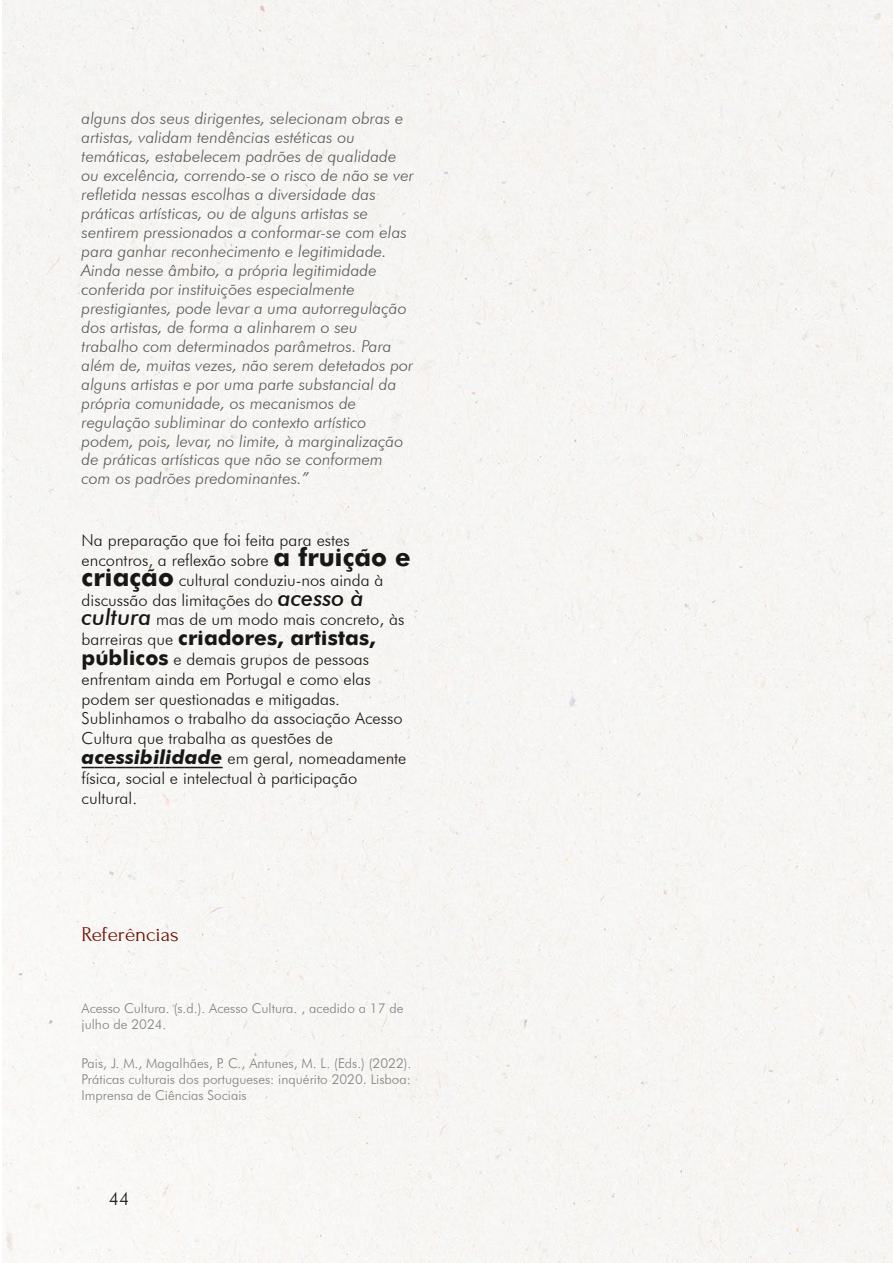
<style>
.page{position:relative;width:893px;height:1263px;background:#fff}
.page>*{position:absolute;margin:0;border:0;box-sizing:border-box;transform-origin:0 0}
.t1{font:700 21px "Futura";color:#171715}
.t2{font:21px "Forum";color:#701002}
.t3{font:300 18px "Futura BT";color:#171715}
.t4{font:italic 300 16.5px/18.9px "Futura BT";color:#595959}
.t5{font:300 16.5px/19.8px "Futura BT";color:#171715}
.t6{font:300 13.5px/16.2px "Futura BT";color:#7f7f7f}
.s1{font-family:"Futura";font-weight:700;font-size:25.5px}
.s2{font-weight:500;font-style:italic;font-size:22.5px}
.s3{font-family:"Futura BT";font-weight:300;font-size:16.5px}
.s4{font-family:"Futura";font-weight:700;font-size:21px}
.s5{font-weight:700;font-style:italic;font-size:19.5px}
</style>
<div class="page">
<div style="left:3px;top:0;width:890px;height:1263px;background:#f6f5f3"></div>
<div style="left:108px;top:1186px;width:729px;height:77px;border:2px solid #fff"></div>
<svg style="left:82px;top:767px;width:141px;height:1px"></svg>
<p class="t4" style="left:82px;top:108px;width:334px">alguns dos seus dirigentes, selecionam obras e artistas, validam tendências estéticas ou temáticas, estabelecem padrões de qualidade ou excelência, correndo-se o risco de não se ver refletida nessas escolhas a diversidade das práticas artísticas, ou de alguns artistas se sentirem pressionados a conformar-se com elas para ganhar reconhecimento e legitimidade.<br>Ainda nesse âmbito, a própria legitimidade conferida por instituições especialmente prestigiantes, pode levar a uma autorregulação dos artistas, de forma a alinharem o seu trabalho com determinados parâmetros. Para além de, muitas vezes, não serem detetados por alguns artistas e por uma parte substancial da própria comunidade, os mecanismos de regulação subliminar do contexto artístico podem, pois, levar, no limite, à marginalização de práticas artísticas que não se conformem com os padrões predominantes.”</p>
<p class="t5" style="left:82px;top:532px;width:331px">Na preparação que foi feita para estes encontros, a reflexão sobre <span class="s1">a fruição e criação</span> cultural conduziu-nos ainda à discussão das limitações do <span class="s2">acesso à cultura</span> mas de um modo mais concreto, às</p>
<p class="t1" style="left:82px;top:622px;width:296px"><span class="s3">barreiras que</span> criadores, artistas,</p>
<p class="t5" style="left:82px;top:651px;width:326px"><span class="s4">públicos</span> e demais grupos de pessoas enfrentam ainda em Portugal e como elas podem ser questionadas e mitigadas.<br>Sublinhamos o trabalho da associação Acesso Cultura que trabalha as questões de <span class="s5">acessibilidade</span> em geral, nomeadamente física, social e intelectual à participação cultural.</p>
<p class="t2" style="left:82px;top:923px;width:99px">Referências</p>
<p class="t6" style="left:82px;top:1001px;width:323px">Acesso Cultura. (s.d.). Acesso Cultura. , acedido a 17 de julho de 2024.</p>
<p class="t6" style="left:82px;top:1056px;width:331px;text-align:justify">Pais, J. M., Magalhães, P. C., Antunes, M. L. (Eds.) (2022).<br>Práticas culturais dos portugueses: inquérito 2020. Lisboa:<br>Imprensa de Ciências Sociais</p>
<p class="t3" style="left:109px;top:1191px;width:22px">44</p>
</div>
